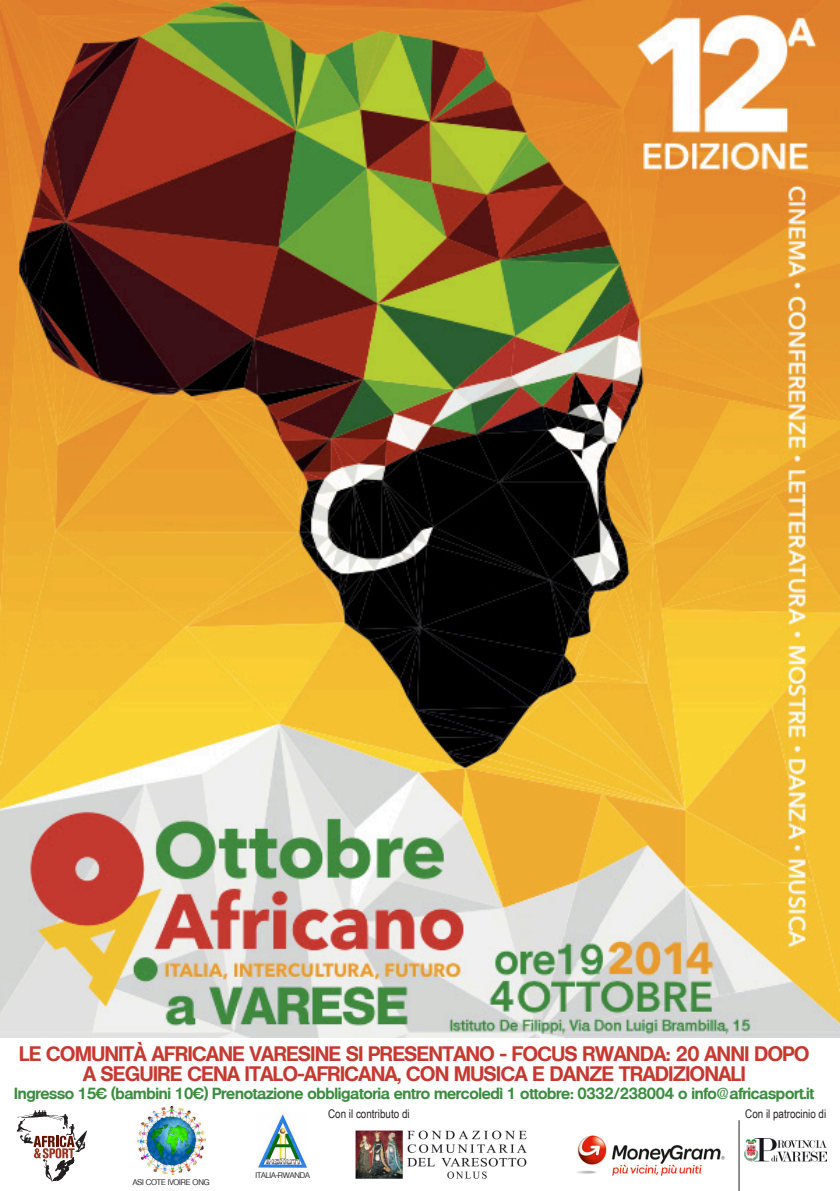
<style>
.page{position:relative;width:840px;height:1191px;background:#fff}
.page>*{position:absolute;margin:0;border:0;box-sizing:border-box;transform-origin:0 0}
.t1{font:700 20px "Olympia";letter-spacing:-.02em;color:#c63930}
.t2{font:700 15.4px "Olympia";letter-spacing:-.02em;color:#3c8c41}
.t3{font:12px "Arial Narrow";color:#231f20}
.t4{font:500 8px "Olympia";letter-spacing:-.02em;color:#231f20}
</style>
<div class="page">
<img style="left:0;top:0;width:839px;height:1037px">
<img style="left:137px;top:1107px;width:68px;height:67px">
<img style="left:355px;top:1130px;width:171px;height:48px">
<img style="left:576px;top:1135px;width:149px;height:41px">
<img style="left:257px;top:1113px;width:50px;height:54px">
<svg style="left:17px;top:1110px;width:70px;height:71px"></svg>
<img style="left:744px;top:1138px;width:82px;height:24px">
<hr style="left:738px;top:1120px;width:1px;height:71px;background:#231f20">
<p class="t1" style="left:19px;top:1041px;width:791px">LE COMUNITÀ AFRICANE VARESINE SI PRESENTANO - FOCUS RWANDA: 20 ANNI DOPO</p>
<p class="t1" style="left:83px;top:1061px;width:663px">A SEGUIRE CENA ITALO-AFRICANA, CON MUSICA E DANZE TRADIZIONALI</p>
<p class="t2" style="left:14px;top:1084px;width:801px">Ingresso 15€ (bambini 10€) Prenotazione obbligatoria entro mercoledì 1 ottobre: 0332/238004 o info@africasport.it</p>
<p class="t3" style="left:328px;top:1105px;width:83px">Con il contributo di</p>
<p class="t3" style="left:744px;top:1105px;width:82px">Con il patrocinio di</p>
<p class="t4" style="left:133px;top:1177px;width:78px">ASI COTE IVOIRE ONG</p>
<p class="t4" style="left:255px;top:1170px;width:56px">ITALIA-RWANDA</p>
</div>
